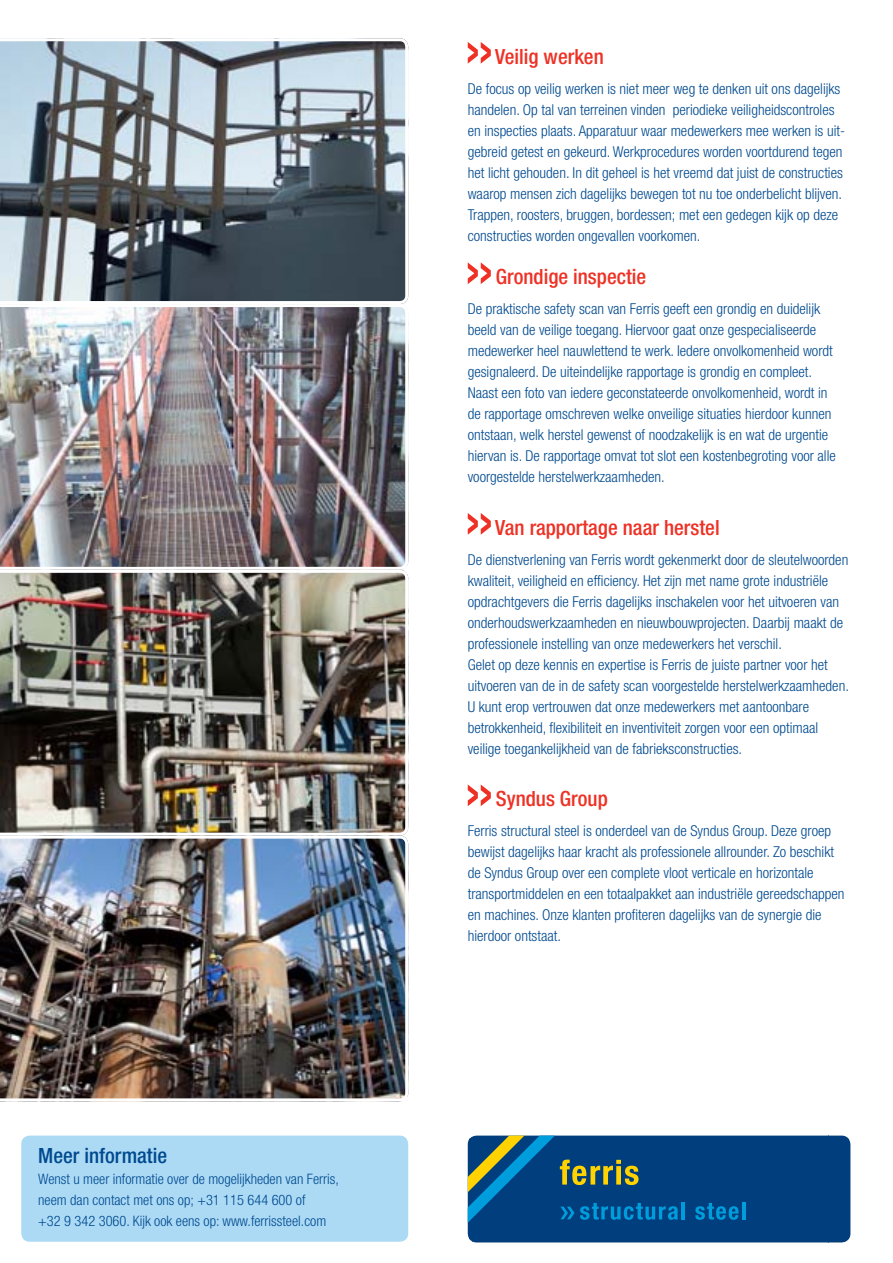
<style>
.page{position:relative;width:893px;height:1263px;background:#fff}
.page>*{position:absolute;margin:0;border:0;box-sizing:border-box;transform-origin:0 0}
.t1{font:500 condensed 21px "Helvetica Neue LT Std";color:#ee3124}
.t2{font:500 condensed 21px "Helvetica Neue LT Std";color:#004a8f}
.t3{font:300 condensed 15px/21px "Helvetica Neue LT Std";color:#004a8f}
.t4{font:300 condensed 14.4px/21px "Helvetica Neue LT Std";color:#004a8f}
</style>
<div class="page">
<svg style="left:0;top:38px;width:408px;height:266px;background:#7c8790"></svg>
<img style="left:0;top:304px;width:408px;height:266px">
<img style="left:0;top:570px;width:408px;height:266px">
<img style="left:0;top:836px;width:408px;height:265px">
<svg style="left:468px;top:42px;width:23px;height:22px"></svg>
<svg style="left:468px;top:262px;width:23px;height:22px"></svg>
<svg style="left:468px;top:513px;width:23px;height:22px"></svg>
<svg style="left:468px;top:784px;width:23px;height:22px"></svg>
<div style="left:21px;top:1135px;width:387px;height:107px;background:#acdaf5"></div>
<svg style="left:468px;top:1135px;width:382px;height:107px;background:#0b4a7f"></svg>
<h1 class="t2" style="left:38px;top:1143px;width:130px">Meer informatie</h1>
<p class="t4" style="left:38px;top:1168px;width:302px">Wenst u meer informatie over de mogelijkheden van Ferris, neem dan contact met ons op; +31 115 644 600 of<br>+32 9 342 3060. Kijk ook eens op: www.ferrissteel.com</p>
<h1 class="t1" style="left:495px;top:44px;width:110px">Veilig werken</h1>
<p class="t3" style="left:468px;top:78px;width:379px">De focus op veilig werken is niet meer weg te denken uit ons dagelijks handelen. Op tal van terreinen vinden periodieke veiligheidscontroles en inspecties plaats. Apparatuur waar medewerkers mee werken is uit&shy;gebreid getest en gekeurd. Werkprocedures worden voortdurend tegen het licht gehouden. In dit geheel is het vreemd dat juist de constructies waarop mensen zich dagelijks bewegen tot nu toe onderbelicht blijven.<br>Trappen, roosters, bruggen, bordessen; met een gedegen kijk op deze constructies worden ongevallen voorkomen.</p>
<h1 class="t1" style="left:496px;top:264px;width:152px">Grondige inspectie</h1>
<p class="t3" style="left:468px;top:298px;width:370px">De praktische safety scan van Ferris geeft een grondig en duidelijk beeld van de veilige toegang. Hiervoor gaat onze gespecialiseerde medewerker heel nauwlettend te werk. Iedere onvolkomenheid wordt gesignaleerd. De uiteindelijke rapportage is grondig en compleet.<br>Naast een foto van iedere geconstateerde onvolkomenheid, wordt in de rapportage omschreven welke onveilige situaties hierdoor kunnen ontstaan, welk herstel gewenst of noodzakelijk is en wat de urgentie hiervan is. De rapportage omvat tot slot een kostenbegroting voor alle voorgestelde herstelwerkzaamheden.</p>
<h1 class="t1" style="left:495px;top:515px;width:226px">Van rapportage naar herstel</h1>
<p class="t3" style="left:468px;top:549px;width:383px">De dienstverlening van Ferris wordt gekenmerkt door de sleutelwoorden kwaliteit, veiligheid en efficiency. Het zijn met name grote industriële opdrachtgevers die Ferris dagelijks inschakelen voor het uitvoeren van onderhoudswerkzaamheden en nieuwbouwprojecten. Daarbij maakt de professionele instelling van onze medewerkers het verschil.<br>Gelet op deze kennis en expertise is Ferris de juiste partner voor het uitvoeren van de in de safety scan voorgestelde herstelwerkzaamheden.<br>U kunt erop vertrouwen dat onze medewerkers met aantoonbare betrokkenheid, flexibiliteit en inventiviteit zorgen voor een optimaal veilige toegankelijkheid van de fabrieksconstructies.</p>
<h1 class="t1" style="left:496px;top:786px;width:113px">Syndus Group</h1>
<p class="t3" style="left:468px;top:820px;width:378px">Ferris structural steel is onderdeel van de Syndus Group. Deze groep bewijst dagelijks haar kracht als professionele allrounder. Zo beschikt de Syndus Group over een complete vloot verticale en horizontale transportmiddelen en een totaalpakket aan industriële gereedschappen en machines. Onze klanten profiteren dagelijks van de synergie die hierdoor ontstaat.</p>
</div>
